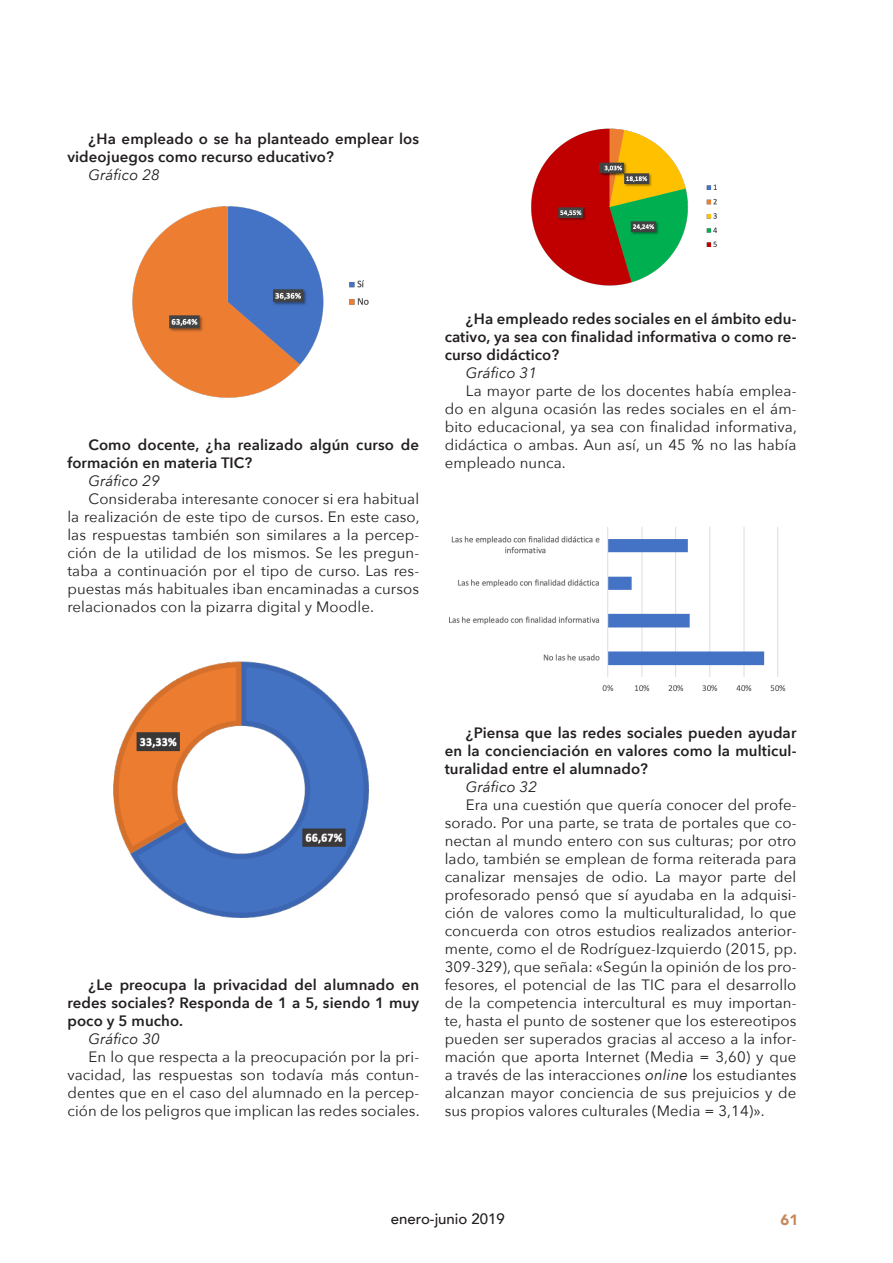
<style>
.page{position:relative;width:893px;height:1263px;background:#fff}
.page>*{position:absolute;margin:0;border:0;box-sizing:border-box;transform-origin:0 0}
.t1{font:15px/18px "Avenir Next";letter-spacing:.005em;color:#231f20;text-align:justify}
.t2{font:600 15px/18px "Avenir Next";letter-spacing:.005em;color:#231f20;text-align:justify}
.t3{font:italic 15px "Avenir Next";letter-spacing:.005em;color:#231f20}
.t4{font:500 15px "Avenir";color:#231f20}
.t5{font:900 15px "Avenir";color:#c6895c}
.s1{font-style:italic}
</style>
<div class="page">
<img style="left:132px;top:206px;width:237px;height:192px">
<img style="left:113px;top:661px;width:256px;height:257px">
<img style="left:531px;top:128px;width:186px;height:158px">
<img style="left:449px;top:527px;width:337px;height:165px">
<p class="t2" style="left:67px;top:129px;width:353px;text-indent:21px">¿Ha empleado o se ha planteado emplear los videojuegos como recurso educativo?</p>
<p class="t3" style="left:89px;top:162px;width:73px">Gráfico 28</p>
<p class="t2" style="left:67px;top:435px;width:353px;text-indent:21px">Como docente, ¿ha realizado algún curso de formación en materia TIC?</p>
<p class="t3" style="left:89px;top:468px;width:73px">Gráfico 29</p>
<p class="t1" style="left:67px;top:489px;width:354px;text-indent:21px">Consideraba interesante conocer si era habitual la realización de este tipo de cursos. En este caso, las respuestas también son similares a la percep&shy;ción de la utilidad de los mismos. Se les pregun&shy;taba a continuación por el tipo de curso. Las res&shy;puestas más habituales iban encaminadas a cursos relacionados con la pizarra digital y Moodle.</p>
<p class="t2" style="left:445px;top:309px;width:353px;text-indent:21px">¿Ha empleado redes sociales en el ámbito edu&shy;cativo, ya sea con finalidad informativa o como re&shy;curso didáctico?</p>
<p class="t3" style="left:466px;top:360px;width:73px">Gráfico 31</p>
<p class="t1" style="left:445px;top:381px;width:354px;text-indent:21px">La mayor parte de los docentes había emplea&shy;do en alguna ocasión las redes sociales en el ám&shy;bito educacional, ya sea con finalidad informativa, didáctica o ambas. Aun así, un 45 % no las había empleado nunca.</p>
<p class="t2" style="left:67px;top:975px;width:353px;text-indent:21px">¿Le preocupa la privacidad del alumnado en redes sociales? Responda de 1 a 5, siendo 1 muy poco y 5 mucho.</p>
<p class="t3" style="left:89px;top:1026px;width:73px">Gráfico 30</p>
<p class="t1" style="left:67px;top:1047px;width:354px;text-indent:21px">En lo que respecta a la preocupación por la pri&shy;vacidad, las respuestas son todavía más contun&shy;dentes que en el caso del alumnado en la percep&shy;ción de los peligros que implican las redes sociales.</p>
<p class="t2" style="left:445px;top:723px;width:353px;text-indent:21px">¿Piensa que las redes sociales pueden ayudar en la concienciación en valores como la multicul&shy;turalidad entre el alumnado?</p>
<p class="t3" style="left:466px;top:774px;width:73px">Gráfico 32</p>
<p class="t1" style="left:445px;top:795px;width:354px;text-indent:21px">Era una cuestión que quería conocer del profe&shy;sorado. Por una parte, se trata de portales que co&shy;nectan al mundo entero con sus culturas; por otro lado, también se emplean de forma reiterada para canalizar mensajes de odio. La mayor parte del profesorado pensó que sí ayudaba en la adquisi&shy;ción de valores como la multiculturalidad, lo que concuerda con otros estudios realizados anterior&shy;mente, como el de Rodríguez-Izquierdo (2015, pp.<br>309-329), que señala: «Según la opinión de los pro&shy;fesores, el potencial de las TIC para el desarrollo de la competencia intercultural es muy importan&shy;te, hasta el punto de sostener que los estereotipos pueden ser superados gracias al acceso a la infor&shy;mación que aporta Internet (Media = 3,60) y que a través de las interacciones <span class="s1">online</span> los estudiantes alcanzan mayor conciencia de sus prejuicios y de sus propios valores culturales (Media = 3,14)».</p>
<p class="t4" style="left:391px;top:1206px;width:116px">enero-junio 2019</p>
<p class="t5" style="left:781px;top:1206px;width:19px">61</p>
</div>
